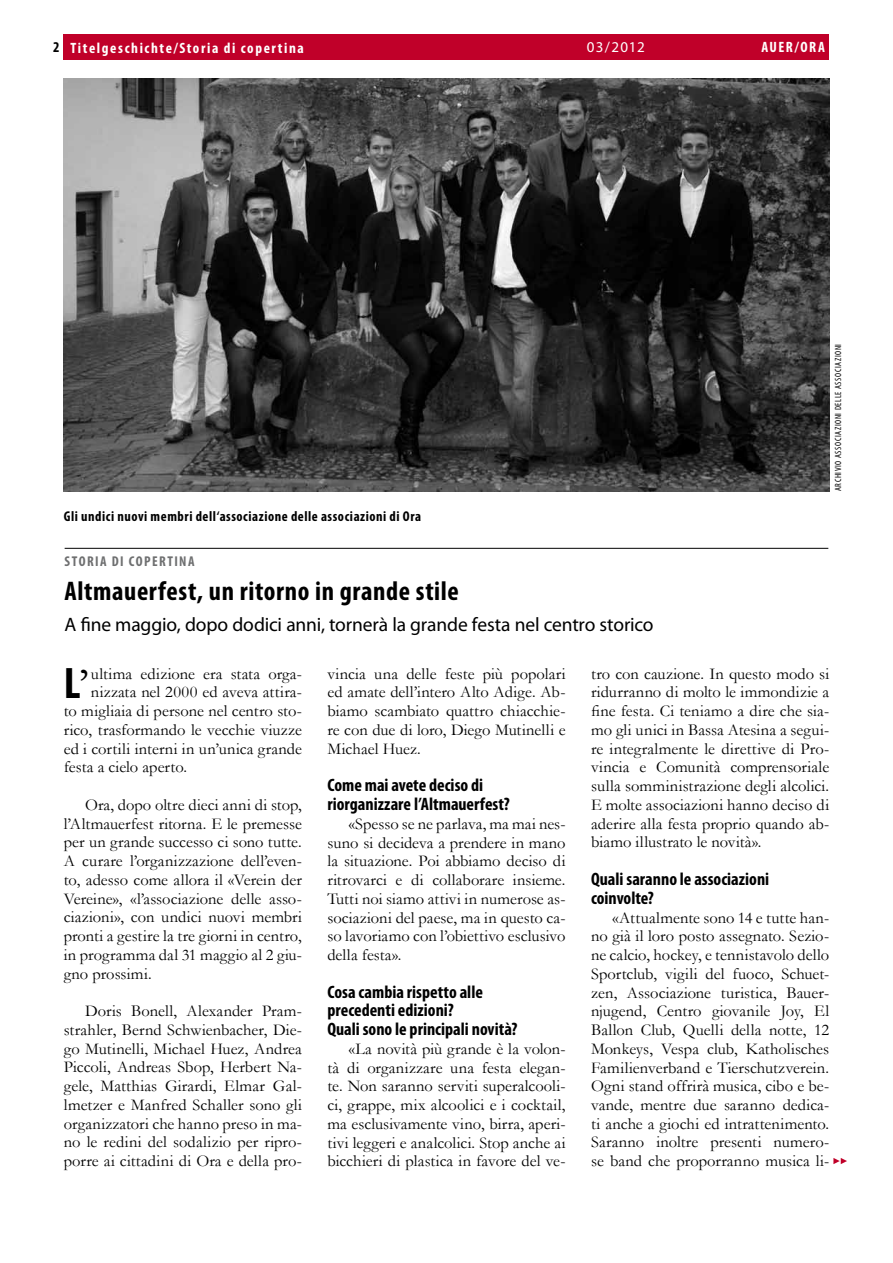
<style>
.page{position:relative;width:893px;height:1263px;background:#fff}
.page>*{position:absolute;margin:0;border:0;box-sizing:border-box;transform-origin:0 0}
.t1{font:700 condensed 44.25px "Myriad Pro";color:#000}
.t2{font:700 condensed 27px "Myriad Pro";letter-spacing:.025em;color:#000}
.t3{font:19.5px "Myriad Pro";letter-spacing:-.005em;color:#000}
.t4{font:700 condensed 18px/18.8px "Myriad Pro";color:#000}
.t5{font:16.5px/18.8px "Garamond";letter-spacing:.005em;color:#000;text-align:justify}
.t6{font:700 condensed 15px "Myriad Pro";letter-spacing:.105em;color:#fff}
.t7{font:15px "Myriad Pro";letter-spacing:.07em;color:#fff}
.t8{font:700 condensed 14.25px "Myriad Pro";letter-spacing:.04em;color:#000}
.t9{font:700 condensed 14.25px "Myriad Pro";color:#6e6f70}
.t10{font:condensed 9px "Myriad Pro";letter-spacing:.065em;color:#000}
.s1{color:#000}
.s2{font-family:"Garamond";font-weight:400;font-stretch:normal}
</style>
<div class="page">
<div style="left:64px;top:34px;width:765px;height:26px;background:#c00029"></div>
<hr style="left:65px;top:548px;width:763px;height:1px;background:#000">
<img style="left:64px;top:79px;width:765px;height:412px">
<svg style="left:833px;top:1158px;width:14px;height:6px"></svg>
<p class="t6" style="left:53px;top:38px;width:252px"><span class="s1">2</span> Titelgeschichte/Storia di copertina</p>
<p class="t7" style="left:587px;top:37px;width:59px">03/2012</p>
<p class="t6" style="left:761px;top:37px;width:65px">AUER/ORA</p>
<p class="t8" style="left:64px;top:507px;width:359px">Gli undici nuovi membri dell‘associazione delle associazioni di Ora</p>
<p class="t9" style="left:65px;top:553px;width:16px">Storia</p>
<p class="t9" style="left:112px;top:553px;width:25px">di coperti</p>
<p class="t9" style="left:179px;top:553px;width:16px">na</p>
<h2 class="t2" style="left:65px;top:574px;width:396px">Altmauerfest, un ritorno in grande stile</h2>
<p class="t10" style="left:833px;top:491px;width:149px;rotate:-90deg">archivio associazioni delle associazioni</p>
<p class="t3" style="left:65px;top:612px;width:590px">A fine maggio, dopo dodici anni, tornerà la grande festa nel centro storico</p>
<h1 class="t1" style="left:64px;top:655px;width:26px">L<span class="s2">’</span></h1>
<p class="t5" style="left:91px;top:664px;width:213px">ultima edizione era stata orga-</p>
<p class="t5" style="left:327px;top:664px;width:240px">vincia una delle feste più popolari ed amate dell’intero Alto Adige. Ab&shy;biamo scambiato quattro chiacchie&shy;re con due di loro, Diego Mutinelli e Michael Huez.</p>
<p class="t4" style="left:327px;top:775px;width:184px">Come mai avete deciso di riorganizzare l’Altmauerfest?</p>
<p class="t5" style="left:327px;top:814px;width:240px;text-indent:21px">«Spesso se ne parlava, ma mai nes&shy;suno si decideva a prendere in mano la situazione. Poi abbiamo deciso di ritrovarci e di collaborare insieme.<br>Tutti noi siamo attivi in numerose as&shy;sociazioni del paese, ma in questo ca&shy;so lavoriamo con l’obiettivo esclusivo della festa».</p>
<p class="t4" style="left:327px;top:982px;width:192px">Cosa cambia rispetto alle precedenti edizioni?<br>Quali sono le principali novità?</p>
<p class="t5" style="left:327px;top:1039px;width:240px;text-indent:21px">«La novità più grande è la volon&shy;tà di organizzare una festa elegan&shy;te. Non saranno serviti superalcooli&shy;ci, grappe, mix alcoolici e i cocktail, ma esclusivamente vino, birra, aperi&shy;tivi leggeri e analcolici. Stop anche ai bicchieri di plastica in favore del ve-</p>
<p class="t5" style="left:591px;top:664px;width:240px">tro con cauzione. In questo modo si ridurranno di molto le immondizie a fine festa. Ci teniamo a dire che sia&shy;mo gli unici in Bassa Atesina a segui&shy;re integralmente le direttive di Pro&shy;vincia e Comunità comprensoriale sulla somministrazione degli alcolici.<br>E molte associazioni hanno deciso di aderire alla festa proprio quando ab&shy;biamo illustrato le novità».</p>
<p class="t4" style="left:591px;top:869px;width:180px">Quali saranno le associazioni coinvolte?</p>
<p class="t5" style="left:591px;top:907px;width:240px;text-indent:21px">«Attualmente sono 14 e tutte han&shy;no già il loro posto assegnato. Sezio&shy;ne calcio, hockey, e tennistavolo dello Sportclub, vigili del fuoco, Schuet&shy;zen, Associazione turistica, Bauer&shy;njugend, Centro giovanile Joy, El Ballon Club, Quelli della notte, 12<br>Monkeys, Vespa club, Katholisches Familienverband e Tierschutzverein.<br>Ogni stand offrirà musica, cibo e be&shy;vande, mentre due saranno dedica&shy;ti anche a giochi ed intrattenimento.<br>Saranno inoltre presenti numero&shy;se band che proporranno musica li-</p>
<p class="t5" style="left:91px;top:682px;width:213px">nizzata nel 2000 ed aveva attira-</p>
<p class="t5" style="left:64px;top:701px;width:240px">to migliaia di persone nel centro sto-</p>
<p class="t5" style="left:64px;top:720px;width:240px">rico, trasformando le vecchie viuzze</p>
<p class="t5" style="left:64px;top:739px;width:240px">ed i cortili interni in un’unica grande</p>
<p class="t5" style="left:64px;top:757px;width:125px">festa a cielo aperto.</p>
<p class="t5" style="left:64px;top:795px;width:240px;text-indent:21px">Ora, dopo oltre dieci anni di stop, l’Altmauerfest ritorna. E le premesse per un grande successo ci sono tutte.<br>A curare l’organizzazione dell’even&shy;to, adesso come allora il «Verein der Vereine», «l’associazione delle asso&shy;ciazioni», con undici nuovi membri pronti a gestire la tre giorni in centro, in programma dal 31 maggio al 2 giu&shy;gno prossimi.</p>
<p class="t5" style="left:64px;top:1001px;width:240px;text-indent:21px">Doris Bonell, Alexander Pram&shy;strahler, Bernd Schwienbacher, Die&shy;go Mutinelli, Michael Huez, Andrea Piccoli, Andreas Sbop, Herbert Na&shy;gele, Matthias Girardi, Elmar Gal&shy;lmetzer e Manfred Schaller sono gli organizzatori che hanno preso in ma&shy;no le redini del sodalizio per ripro&shy;porre ai cittadini di Ora e della pro-</p>
</div>
